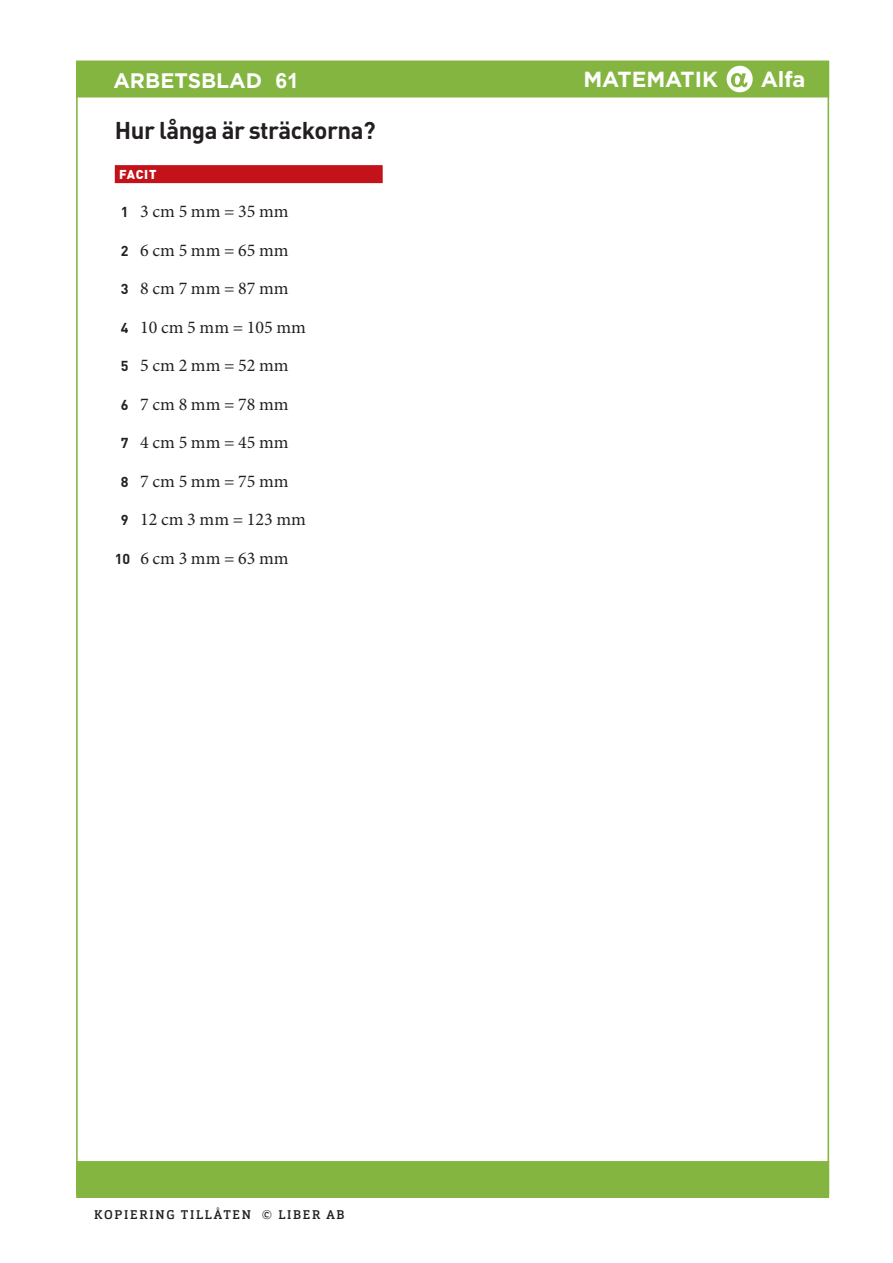
<style>
.page{position:relative;width:893px;height:1263px;background:#fff}
.page>*{position:absolute;margin:0;border:0;box-sizing:border-box;transform-origin:0 0}
.R_OH{font:700 24px "DIN Pro";letter-spacing:-.02em;color:#231f20}
.t1{font:700 21.9px "Gotham";color:#fff}
.Antal_ratt{font:700 21px "Gotham";color:#fff}
.Uppgift_luft_över_li{font:18px "Minion Pro";color:#231f20}
.R_Facit_2{font:900 12.75px "DIN Pro";letter-spacing:.055em;color:#fff}
.t2{font:500 12.45px "Orgon Slab";letter-spacing:.14em;color:#231f20}
.t3{font:700 9px "DIN Pro";letter-spacing:.11em;color:#231f20}
.s1{font-family:"Arial"}
.s2{font-family:"DIN Pro";font-weight:700;font-size:14.25px}
</style>
<div class="page">
<div style="left:77px;top:61px;width:751px;height:36px;background:#84b540"></div>
<div style="left:77px;top:1162px;width:751px;height:35px;background:#84b540"></div>
<div style="left:76px;top:1161px;width:753px;height:37px;border:2px solid #84b540"></div>
<div style="left:727px;top:66px;width:26px;height:26px;background:#fff;border-radius:50%"></div>
<div style="left:115px;top:165px;width:268px;height:18px;background:#c4121a"></div>
<svg style="left:731px;top:73px;width:17px;height:15px"></svg>
<p class="Antal_ratt" style="left:113px;top:67px;width:187px">ARBETSBLAD <span class="s1">61</span></p>
<p class="R_OH" style="left:115px;top:114px;width:262px">Hur långa är sträckorna?</p>
<p class="R_Facit_2" style="left:119px;top:165px;width:39px">FACIT</p>
<p class="Uppgift_luft_över_li" style="left:121px;top:199px;width:169px"><span class="s2">1</span> 3 cm 5 mm = 35 mm</p>
<p class="Uppgift_luft_över_li" style="left:121px;top:238px;width:169px"><span class="s2">2</span> 6 cm 5 mm = 65 mm</p>
<p class="Uppgift_luft_över_li" style="left:121px;top:276px;width:169px"><span class="s2">3</span> 8 cm 7 mm = 87 mm</p>
<p class="Uppgift_luft_över_li" style="left:121px;top:315px;width:187px"><span class="s2">4</span> 10 cm 5 mm = 105 mm</p>
<p class="Uppgift_luft_över_li" style="left:121px;top:353px;width:169px"><span class="s2">5</span> 5 cm 2 mm = 52 mm</p>
<p class="Uppgift_luft_över_li" style="left:121px;top:392px;width:169px"><span class="s2">6</span> 7 cm 8 mm = 78 mm</p>
<p class="Uppgift_luft_över_li" style="left:121px;top:430px;width:169px"><span class="s2">7</span> 4 cm 5 mm = 45 mm</p>
<p class="Uppgift_luft_över_li" style="left:121px;top:469px;width:169px"><span class="s2">8</span> 7 cm 5 mm = 75 mm</p>
<p class="Uppgift_luft_över_li" style="left:121px;top:507px;width:187px"><span class="s2">9</span> 12 cm 3 mm = 123 mm</p>
<p class="Uppgift_luft_över_li" style="left:115px;top:546px;width:175px"><span class="s2">10</span> 6 cm 3 mm = 63 mm</p>
<p class="t1" style="left:583px;top:65px;width:136px">MATEMATIK</p>
<p class="t1" style="left:761px;top:64px;width:46px">Alfa</p>
<p class="t3" style="left:115px;top:1201px;width:83px">HEJ © LIBER AB</p>
<p class="t2" style="left:94px;top:1206px;width:252px">KOPIERING TILLÅTEN © LIBER AB</p>
</div>
